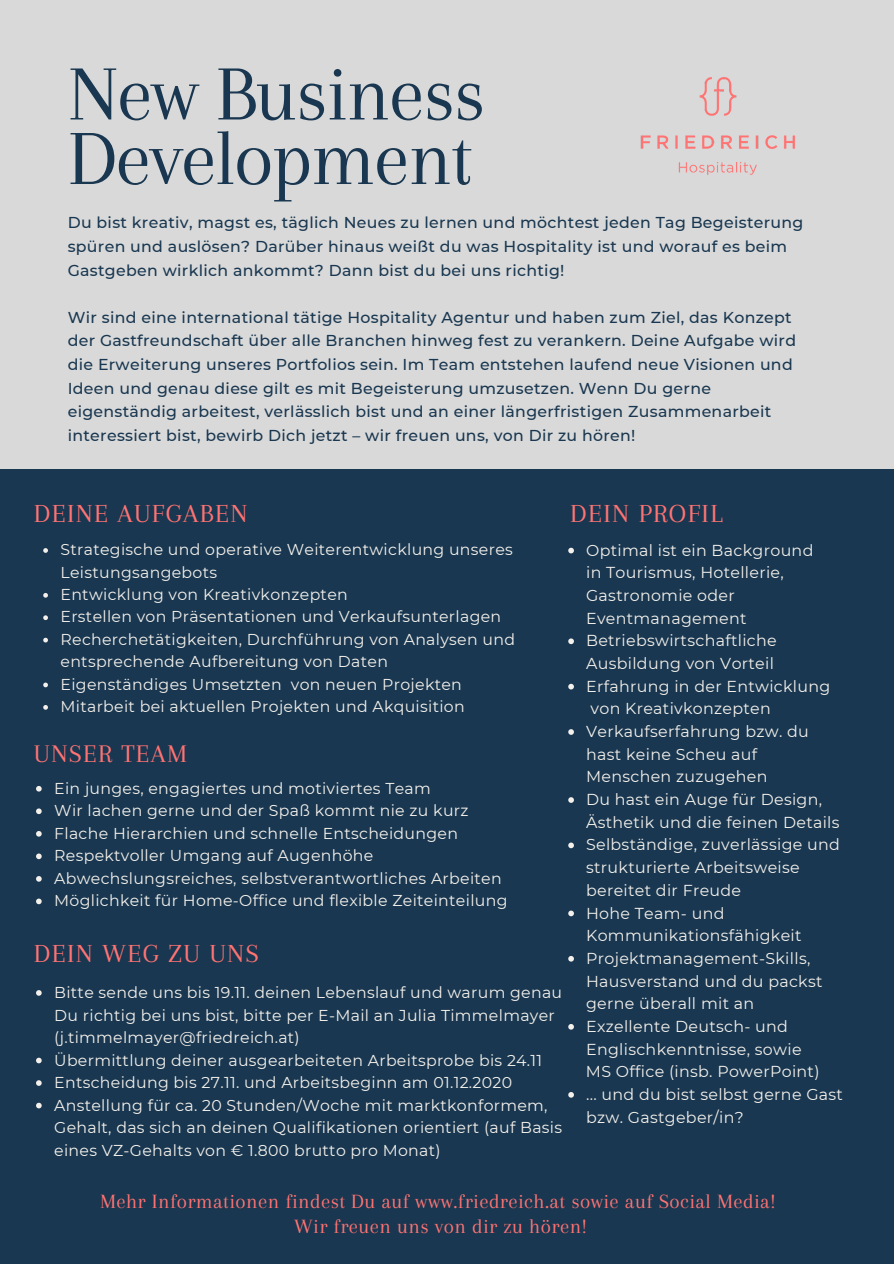
<style>
.page{position:relative;width:894px;height:1264px;background:#fff}
.page>*{position:absolute;margin:0;border:0;box-sizing:border-box;transform-origin:0 0}
.t1{font:81px/64.5px "Arapey";letter-spacing:-.02em;color:#193750}
.t2{font:27px "Arapey";letter-spacing:.05em;color:#ff7373}
.t3{font:26.25px "Arapey";letter-spacing:.05em;color:#ff7373}
.t4{font:21px/24.8px "Arapey";letter-spacing:.02em;color:#ff7373;text-align:center}
.t5{font:15.75px/22.6px "Montserrat";letter-spacing:.02em;color:#f4f1ec}
.t6{font:500 15.75px/23.5px "Montserrat";letter-spacing:.02em;color:#193750}
</style>
<div class="page">
<div style="left:0;top:0;width:893px;height:1263px;background:#193750"></div>
<div style="left:0;top:0;width:893px;height:469px;background:#d9d9d9"></div>
<img style="left:640px;top:77px;width:155px;height:98px">
<svg style="left:43px;top:548px;width:5px;height:5px"></svg>
<svg style="left:43px;top:593px;width:5px;height:4px"></svg>
<svg style="left:43px;top:615px;width:5px;height:5px"></svg>
<svg style="left:43px;top:637px;width:5px;height:5px"></svg>
<svg style="left:43px;top:682px;width:5px;height:5px"></svg>
<svg style="left:43px;top:705px;width:5px;height:4px"></svg>
<svg style="left:36px;top:786px;width:6px;height:5px"></svg>
<svg style="left:36px;top:808px;width:6px;height:6px"></svg>
<svg style="left:36px;top:831px;width:6px;height:5px"></svg>
<svg style="left:36px;top:853px;width:6px;height:6px"></svg>
<svg style="left:36px;top:876px;width:6px;height:5px"></svg>
<svg style="left:36px;top:898px;width:6px;height:6px"></svg>
<svg style="left:36px;top:990px;width:6px;height:5px"></svg>
<svg style="left:36px;top:1057px;width:6px;height:6px"></svg>
<svg style="left:36px;top:1080px;width:6px;height:5px"></svg>
<svg style="left:36px;top:1102px;width:6px;height:6px"></svg>
<svg style="left:568px;top:547px;width:5px;height:6px"></svg>
<svg style="left:568px;top:638px;width:5px;height:6px"></svg>
<svg style="left:568px;top:683px;width:5px;height:6px"></svg>
<svg style="left:568px;top:729px;width:5px;height:5px"></svg>
<svg style="left:568px;top:797px;width:5px;height:5px"></svg>
<svg style="left:568px;top:842px;width:5px;height:6px"></svg>
<svg style="left:568px;top:910px;width:5px;height:6px"></svg>
<svg style="left:568px;top:956px;width:5px;height:5px"></svg>
<svg style="left:568px;top:1024px;width:5px;height:5px"></svg>
<svg style="left:568px;top:1092px;width:5px;height:5px"></svg>
<h1 class="t1" style="left:68px;top:61px;width:419px">New Business<br>Development</h1>
<p class="t6" style="left:68px;top:211px;width:737px">Du bist kreativ, magst es, täglich Neues zu lernen und möchtest jeden Tag Begeisterung spüren und auslösen? Darüber hinaus weißt du was Hospitality ist und worauf es beim<br>Gastgeben wirklich ankommt? Dann bist du bei uns richtig!</p>
<p class="t6" style="left:68px;top:305px;width:729px">Wir sind eine international tätige Hospitality Agentur und haben zum Ziel, das Konzept der Gastfreundschaft über alle Branchen hinweg fest zu verankern. Deine Aufgabe wird die Erweiterung unseres Portfolios sein. Im Team entstehen laufend neue Visionen und Ideen und genau diese gilt es mit Begeisterung umzusetzen. Wenn Du gerne eigenständig arbeitest, verlässlich bist und an einer längerfristigen Zusammenarbeit interessiert bist, bewirb Dich jetzt – wir freuen uns, von Dir zu hören!</p>
<h2 class="t2" style="left:34px;top:498px;width:215px">DEINE AUFGABEN</h2>
<p class="t5" style="left:60px;top:538px;width:456px">Strategische und operative Weiterentwicklung unseres Leistungsangebots<br>Entwicklung von Kreativkonzepten<br>Erstellen von Präsentationen und Verkaufsunterlagen Recherchetätigkeiten, Durchführung von Analysen und entsprechende Aufbereitung von Daten Eigenständiges Umsetzten von neuen Projekten Mitarbeit bei aktuellen Projekten und Akquisition</p>
<h3 class="t3" style="left:34px;top:739px;width:155px">UNSER TEAM</h3>
<p class="t5" style="left:54px;top:777px;width:454px">Ein junges, engagiertes und motiviertes Team<br>Wir lachen gerne und der Spaß kommt nie zu kurz Flache Hierarchien und schnelle Entscheidungen Respektvoller Umgang auf Augenhöhe Abwechslungsreiches, selbstverantwortliches Arbeiten Möglichkeit für Home-Office und flexible Zeiteinteilung</p>
<h2 class="t2" style="left:34px;top:938px;width:226px">DEIN WEG ZU UNS</h2>
<p class="t5" style="left:54px;top:981px;width:509px">Bitte sende uns bis 19.11. deinen Lebenslauf und warum genau Du richtig bei uns bist, bitte per E-Mail an Julia Timmelmayer (j.timmelmayer@friedreich.at)<br>Übermittlung deiner ausgearbeiteten Arbeitsprobe bis 24.11<br>Entscheidung bis 27.11. und Arbeitsbeginn am 01.12.2020<br>Anstellung für ca. 20 Stunden/Woche mit marktkonformem, Gehalt, das sich an deinen Qualifikationen orientiert (auf Basis eines VZ-Gehalts von € 1.800 brutto pro Monat)</p>
<h2 class="t2" style="left:570px;top:498px;width:154px">DEIN PROFIL</h2>
<p class="t5" style="left:586px;top:538px;width:229px">Optimal ist ein Background</p>
<p class="t5" style="left:586px;top:561px;width:199px">in Tourismus, Hotellerie,<br>Gastronomie oder<br>Eventmanagement</p>
<p class="t5" style="left:586px;top:629px;width:255px">Betriebswirtschaftliche<br>Ausbildung von Vorteil<br>Erfahrung in der Entwicklung von Kreativkonzepten<br>Verkaufserfahrung bzw. du hast keine Scheu auf<br>Menschen zuzugehen<br>Du hast ein Auge für Design,<br>Ästhetik und die feinen Details<br>Selbständige, zuverlässige und strukturierte Arbeitsweise bereitet dir Freude<br>Hohe Team- und<br>Kommunikationsfähigkeit<br>Projektmanagement-Skills,<br>Hausverstand und du packst gerne überall mit an<br>Exzellente Deutsch- und<br>Englischkenntnisse, sowie</p>
<p class="t5" style="left:586px;top:1082px;width:258px">... und du bist selbst gerne Gast bzw. Gastgeber/in?</p>
<p class="t5" style="left:585px;top:1060px;width:235px">MS Office (insb. PowerPoint)</p>
<h3 class="t4" style="left:100px;top:1188px;width:677px">Mehr Informationen findest Du auf www.friedreich.at sowie auf Social Media!<br>Wir freuen uns von dir zu hören!</h3>
</div>
